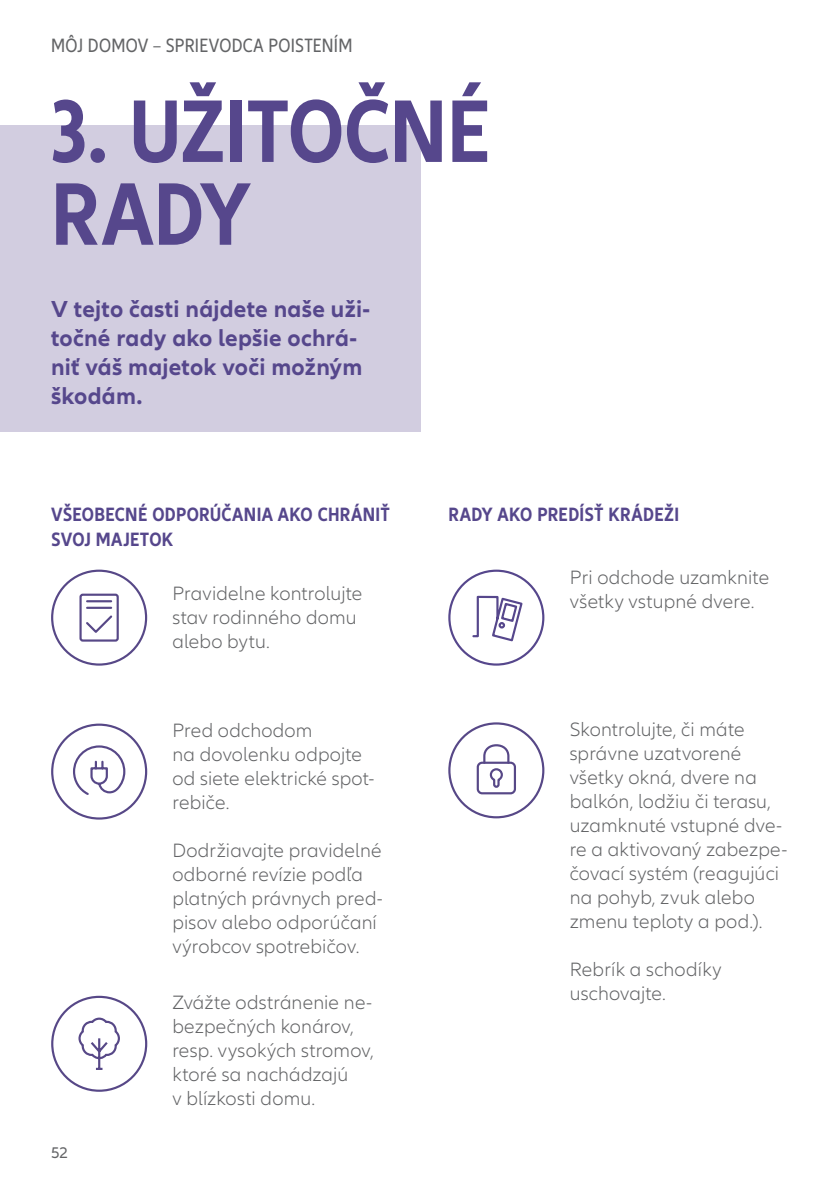
<style>
.page{position:relative;width:840px;height:1191px;background:#fff}
.page>*{position:absolute;margin:0;border:0;box-sizing:border-box;transform-origin:0 0}
.t1{font:700 condensed 92px/82.8px "Allianz Neo";letter-spacing:-.005em;color:#56478c}
.t2{font:700 24px/28.8px "Allianz Neo";letter-spacing:.01em;color:#56478c}
.t3{font:300 20px/24px "Allianz Neo";letter-spacing:.01em;color:#636466}
.t4{font:700 condensed 20px/24.8px "Allianz Neo";letter-spacing:.02em;color:#56478c}
.t5{font:condensed 20px "Allianz Neo";letter-spacing:.015em;color:#636466}
.t6{font:16px "Allianz Neo";color:#636466}
</style>
<div class="page">
<div style="left:0;top:125px;width:420px;height:307px;background:#d2cde0"></div>
<div style="left:51px;top:569px;width:96px;height:96px;border:2px solid #574887;border-radius:50%"></div>
<div style="left:79px;top:593px;width:40px;height:48px;border:2px solid #574887;border-radius:2px"></div>
<hr style="left:87px;top:600px;width:24px;height:2px;background:#574887">
<hr style="left:87px;top:606px;width:24px;height:3px;background:#574887">
<svg style="left:86px;top:615px;width:27px;height:18px"></svg>
<div style="left:51px;top:723px;width:96px;height:96px;border:2px solid #574887;border-radius:50%"></div>
<svg style="left:73px;top:745px;width:53px;height:50px"></svg>
<svg style="left:51px;top:995px;width:96px;height:96px"></svg>
<div style="left:448px;top:569px;width:96px;height:96px;border:2px solid #56478c;border-radius:50%"></div>
<svg style="left:472px;top:595px;width:51px;height:47px"></svg>
<div style="left:448px;top:722px;width:96px;height:96px;border:2px solid #574887;border-radius:50%"></div>
<div style="left:476px;top:761px;width:39px;height:33px;border:2px solid #574887;border-radius:4px"></div>
<svg style="left:482px;top:744px;width:28px;height:44px"></svg>
<p class="t5" style="left:51px;top:34px;width:303px">MÔJ DOMOV – SPRIEVODCA POISTENÍM</p>
<h1 class="t1" style="left:51px;top:92px;width:440px">3. UŽITOČNÉ<br>RADY</h1>
<p class="t2" style="left:51px;top:296px;width:320px">V tejto časti nájdete naše uži&shy;točné rady ako lepšie ochrá&shy;niť váš majetok voči možným škodám.</p>
<p class="t4" style="left:51px;top:502px;width:340px">VŠEOBECNÉ ODPORÚČANIA AKO CHRÁNIŤ<br>SVOJ MAJETOK</p>
<p class="t3" style="left:172px;top:582px;width:191px">Pravidelne kontrolujte stav rodinného domu alebo bytu.</p>
<p class="t6" style="left:51px;top:1143px;width:19px">52</p>
<p class="t3" style="left:172px;top:719px;width:203px">Pred odchodom<br>na dovolenku odpojte od siete elektrické spot&shy;rebiče.</p>
<p class="t3" style="left:172px;top:839px;width:212px">Dodržiavajte pravidelné odborné revízie podľa platných právnych pred&shy;pisov alebo odporúčaní výrobcov spotrebičov.</p>
<p class="t3" style="left:172px;top:991px;width:203px">Zvážte odstránenie ne&shy;bezpečných konárov, resp. vysokých stromov, ktoré sa nachádzajú<br>v blízkosti domu.</p>
<p class="t4" style="left:448px;top:502px;width:232px">RADY AKO PREDÍSŤ KRÁDEŽI</p>
<p class="t3" style="left:569px;top:566px;width:201px">Pri odchode uzamknite všetky vstupné dvere.</p>
<p class="t3" style="left:569px;top:717px;width:219px">Skontrolujte, či máte správne uzatvorené všetky okná, dvere na balkón, lodžiu či terasu, uzamknuté vstupné dve&shy;re a aktivovaný zabezpe&shy;čovací systém (reagujúci na pohyb, zvuk alebo zmenu teploty a pod.).</p>
<p class="t3" style="left:569px;top:957px;width:153px">Rebrík a schodíky uschovajte.</p>
</div>
